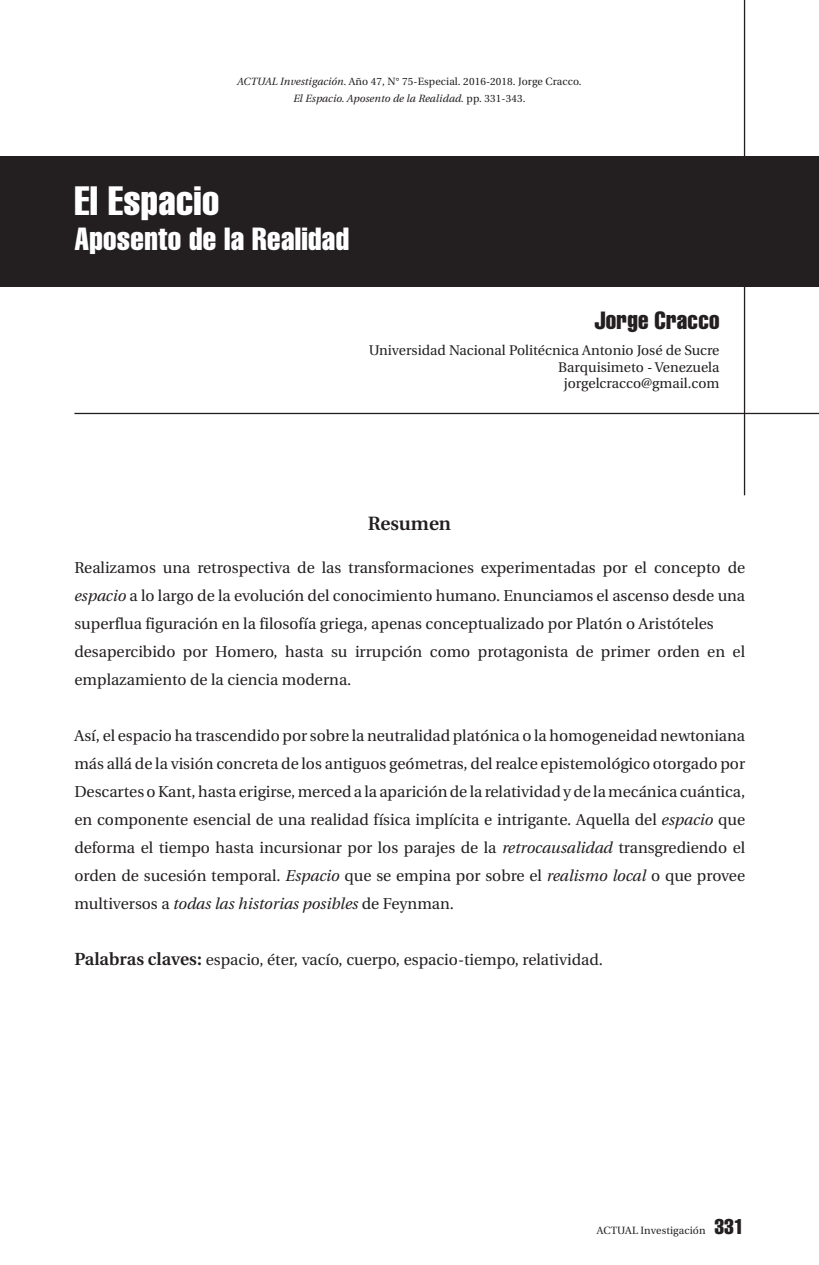
<style>
.page{position:relative;width:819px;height:1265px;background:#fff}
.page>*{position:absolute;margin:0;border:0;box-sizing:border-box;transform-origin:0 0}
.t1{font:extra-condensed 40.25px "Helvetica";letter-spacing:.01em;color:#fff}
.t2{font:extra-condensed 31.5px "Helvetica";letter-spacing:.01em;color:#fff}
.t3{font:extra-condensed 24.5px "Helvetica";letter-spacing:.01em;color:#231f20}
.t4{font:extra-condensed 21px "Helvetica";color:#231f20}
.t5{font:600 19.25px "Utopia";color:#231f20}
.t6{font:15.75px/28px "Utopia";color:#231f20}
.t7{font:14px/16.8px "Utopia";color:#231f20;text-align:right}
.t8{font:10.5px/17.5px "Utopia";letter-spacing:.01em;color:#231f20;text-align:center}
.s1{font-style:italic}
.s2{font-weight:600;font-size:17.5px}
</style>
<div class="page">
<div style="left:0;top:156px;width:819px;height:131px;background:#231f20"></div>
<hr style="left:743px;top:0;width:2px;height:495px;background:#231f20">
<hr style="left:74px;top:413px;width:745px;height:1px;background:#231f20">
<p class="t8" style="left:237px;top:73px;width:346px"><span class="s1">ACTUAL Investigación.</span> Año 47, N° 75-Especial. 2016-2018. Jorge Cracco.<br><span class="s1">El Espacio. Aposento de la Realidad.</span> pp. 331-343.</p>
<h1 class="t1" style="left:74px;top:175px;width:146px">El Espacio</h1>
<h2 class="t2" style="left:74px;top:219px;width:276px">Aposento de la Realidad</h2>
<h3 class="t3" style="left:594px;top:304px;width:127px">Jorge Cracco</h3>
<p class="t7" style="left:368px;top:342px;width:352px">Universidad Nacional Politécnica Antonio José de Sucre<br>Barquisimeto - Venezuela<br>jorgelcracco@gmail.com</p>
<p class="t5" style="left:368px;top:512px;width:85px">Resumen</p>
<p class="t6" style="left:74px;top:554px;width:672px">Realizamos una retrospectiva de las transformaciones experimentadas por el concepto de <span class="s1">espacio</span> a lo largo de la evolución del conocimiento humano. Enunciamos el ascenso desde una superflua figuración en la filosofía griega, apenas conceptualizado por Platón o Aristóteles desapercibido por Homero, hasta su irrupción como protagonista de primer orden en el emplazamiento de la ciencia moderna.</p>
<p class="t6" style="left:74px;top:722px;width:672px;text-align:justify">Así, el espacio ha trascendido por sobre la neutralidad platónica o la homogeneidad newtoniana más allá de la visión concreta de los antiguos geómetras, del realce epistemológico otorgado por Descartes o Kant, hasta erigirse, merced a la aparición de la relatividad y de la mecánica cuántica, en componente esencial de una realidad física implícita e intrigante. Aquella del <span class="s1">espacio</span> que deforma el tiempo hasta incursionar por los parajes de la <span class="s1">retrocausalidad</span> transgrediendo el orden de sucesión temporal. <span class="s1">Espacio</span> que se empina por sobre el <span class="s1">realismo local</span> o que provee multiversos a <span class="s1">todas las historias posibles</span> de Feynman.</p>
<p class="t6" style="left:74px;top:946px;width:530px"><span class="s2">Palabras claves:</span> espacio, éter, vacío, cuerpo, espacio-tiempo, relatividad.</p>
<p class="t8" style="left:597px;top:1221px;width:110px">ACTUAL Investigación</p>
<h3 class="t4" style="left:714px;top:1213px;width:31px">331</h3>
</div>
